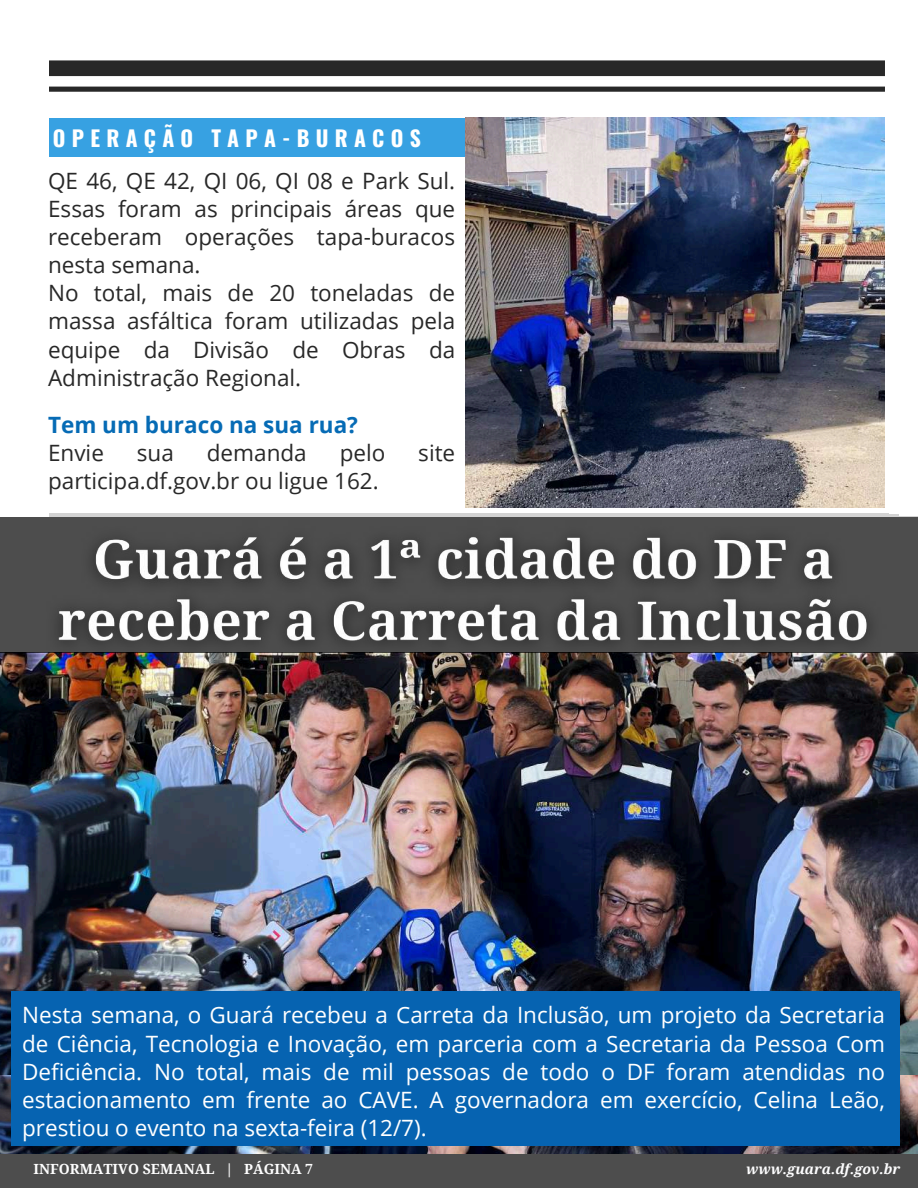
<style>
.page{position:relative;width:918px;height:1188px;background:#fff}
.page>*{position:absolute;margin:0;border:0;box-sizing:border-box;transform-origin:0 0}
.t1{font:22.5px/28.2px "Open Sans";color:#fff;text-align:justify}
.t2{font:22.5px/28.2px "Open Sans";color:#282828}
.t3{font:700 22.5px "Open Sans";color:#066bb5}
.t4{font:700 21.6px "Oswald";letter-spacing:.29em;color:#fff}
.t5{font:700 13.95px "Droid Serif";color:#fff}
.t6{font:italic 700 13.95px "Droid Serif";color:#fefeff}
</style>
<div class="page">
<div style="left:46px;top:118px;width:419px;height:39px;background:#37a1e2"></div>
<svg style="left:49px;top:60px;width:836px;height:32px"></svg>
<hr style="left:22px;top:513px;width:896px;height:4px;background:#d3d3d3">
<div style="left:0;top:34px;width:48px;height:488px;background:#fff"></div>
<div style="left:0;top:1153px;width:918px;height:35px;background:#4d4d4d"></div>
<img style="left:0;top:653px;width:918px;height:500px">
<div style="left:0;top:517px;width:918px;height:136px;background:#4d4d4d"></div>
<div style="left:11px;top:992px;width:889px;height:154px;background:#0663b1"></div>
<img style="left:465px;top:118px;width:420px;height:389px">
<img style="left:34px;top:514px;width:857px;height:153px">
<p class="t4" style="left:53px;top:121px;width:369px">OPERAÇÃO TAPA-BURACOS</p>
<p class="t2" style="left:48px;top:166px;width:409px">QE 46, QE 42, QI 06, QI 08 e Park Sul.<br>Essas foram as principais áreas que receberam operações tapa-buracos nesta semana.<br>No total, mais de 20 toneladas de massa asfáltica foram utilizadas pela equipe da Divisão de Obras da<br>Administração Regional.</p>
<p class="t3" style="left:48px;top:409px;width:311px">Tem um buraco na sua rua?</p>
<p class="t2" style="left:48px;top:438px;width:57px">Envie</p>
<p class="t2" style="left:137px;top:438px;width:39px">sua</p>
<p class="t2" style="left:207px;top:438px;width:101px">demanda</p>
<p class="t2" style="left:340px;top:438px;width:47px">pelo</p>
<p class="t2" style="left:418px;top:438px;width:38px">site</p>
<p class="t2" style="left:48px;top:466px;width:332px">participa.df.gov.br ou ligue 162.</p>
<p class="t1" style="left:22px;top:1001px;width:864px">Nesta semana, o Guará recebeu a Carreta da Inclusão, um projeto da Secretaria de Ciência, Tecnologia e Inovação, em parceria com a Secretaria da Pessoa Com Deficiência. No total, mais de mil pessoas de todo o DF foram atendidas no estacionamento em frente ao CAVE. A governadora em exercício, Celina Leão, prestiou o evento na sexta-feira (12/7).</p>
<p class="t5" style="left:33px;top:1161px;width:281px">INFORMATIVO SEMANAL | PÁGINA 7</p>
<p class="t6" style="left:746px;top:1161px;width:155px">www.guara.df.gov.br</p>
</div>
